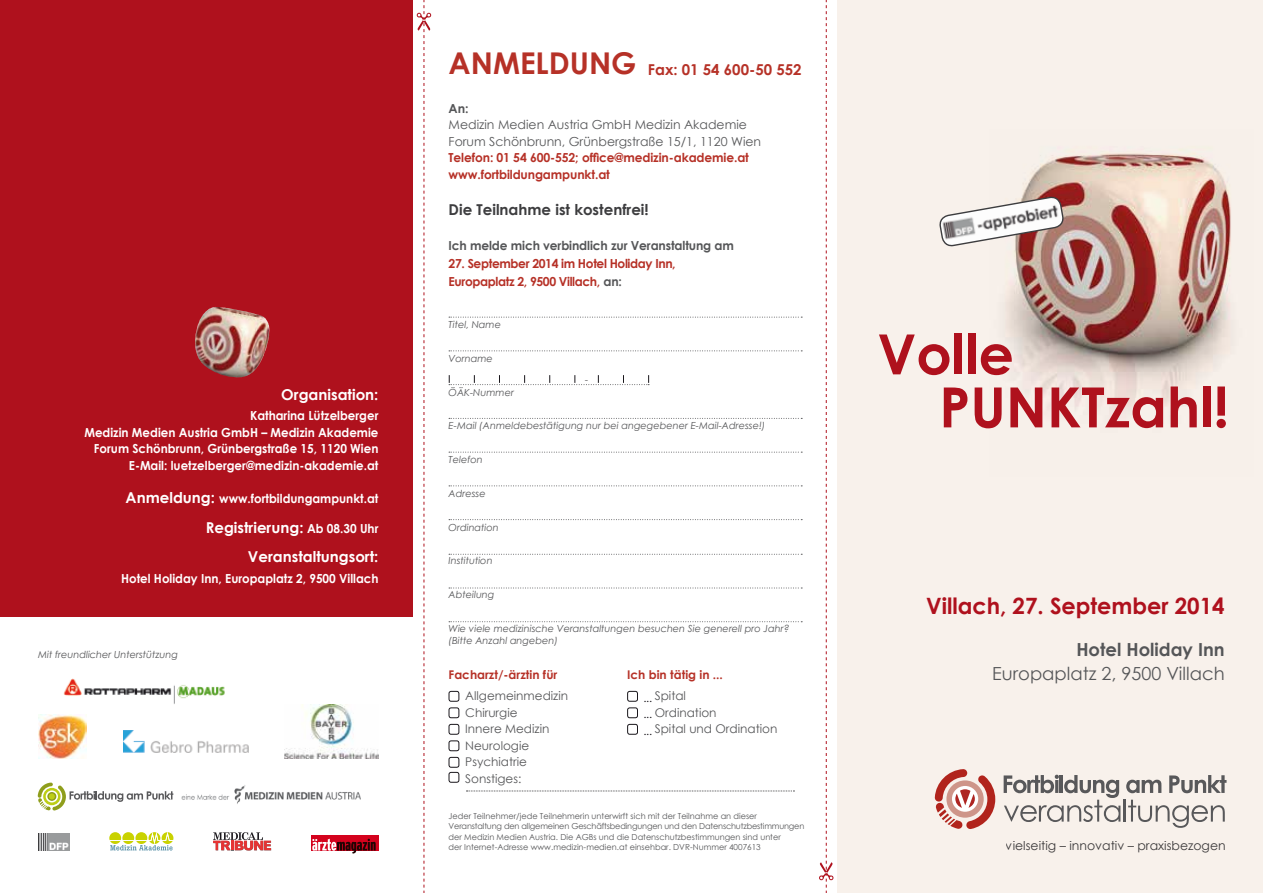
<style>
.page{position:relative;width:1263px;height:893px;background:#fff}
.page>*{position:absolute;margin:0;border:0;box-sizing:border-box;transform-origin:0 0}
.t1{font:700 55.5px/52.9px "Century Gothic";color:#af111d}
.t2{font:700 22.5px "Century Gothic";color:#af111d}
.t3{font:18px "Century Gothic";color:#555658}
.t4{font:700 18px "Century Gothic";color:#555658}
.t5{font:700 15px/29.2px "Century Gothic";color:#fff;text-align:right}
.t6{font:700 15px "Century Gothic";color:#b63127}
.t7{font:700 15px "Century Gothic";color:#3d3d3f}
.t8{font:700 12.45px/16.5px "Century Gothic";color:#fff;text-align:right;scale:.95 1}
.t9{font:12.45px/16.5px "Century Gothic";color:#555658}
.t10{font:700 12.45px/16.5px "Century Gothic";letter-spacing:-.01em;color:#b63127}
.t11{font:700 12.45px/18px "Century Gothic";letter-spacing:-.03em;color:#b63127}
.t12{font:700 12.45px "Century Gothic";letter-spacing:-.01em;color:#555658}
.t13{font:12.45px "Century Gothic";color:#3d3d3f}
.t14{font:12px/16.5px "Century Gothic";color:#555658}
.t15{font:700 12px/20.7px "Century Gothic";color:#b63127}
.t16{font:italic 9.75px/12px "Century Gothic";color:#555658}
.t17{font:8.25px/10.5px "Century Gothic";color:#555658}
.s1{font-size:15px}
.s2{font-size:12.45px}
.s3{font-size:30px}
.s4{color:#555658}
.s5{color:#fff}
.s6{font-family:"Minion Pro";font-weight:400;color:#1a171c}
.s7{font-weight:400;color:#555658}
.s8{font-family:"Minion Pro";color:#1a171c}
</style>
<div class="page">
<svg style="left:412px;top:0;width:1px;height:617px"></svg>
<hr style="left:836px;top:0;width:4px;height:893px;background:#fbf8f5">
<div style="left:0;top:0;width:412px;height:617px;background:#af111d"></div>
<div style="left:838px;top:0;width:425px;height:893px;background:#f8f1eb"></div>
<svg style="left:449px;top:317px;width:353px;height:1px"></svg>
<svg style="left:449px;top:350px;width:353px;height:1px"></svg>
<svg style="left:449px;top:418px;width:353px;height:1px"></svg>
<svg style="left:449px;top:452px;width:353px;height:1px"></svg>
<svg style="left:449px;top:485px;width:353px;height:1px"></svg>
<svg style="left:449px;top:519px;width:353px;height:1px"></svg>
<svg style="left:449px;top:554px;width:353px;height:1px"></svg>
<svg style="left:449px;top:588px;width:353px;height:1px"></svg>
<svg style="left:449px;top:621px;width:353px;height:1px"></svg>
<svg style="left:449px;top:375px;width:200px;height:10px"></svg>
<svg style="left:935px;top:769px;width:60px;height:60px"></svg>
<hr style="left:1124px;top:799px;width:2px;height:23px;background:#58585a">
<svg style="left:1128px;top:800px;width:97px;height:28px"></svg>
<svg style="left:1004px;top:775px;width:116px;height:47px"></svg>
<svg style="left:1126px;top:780px;width:35px;height:13px"></svg>
<svg style="left:1169px;top:775px;width:57px;height:18px"></svg>
<svg style="left:213px;top:832px;width:58px;height:19px"></svg>
<div style="left:311px;top:835px;width:67px;height:15px;background:#d4021d"></div>
<svg style="left:312px;top:839px;width:64px;height:15px"></svg>
<img style="left:38px;top:834px;width:32px;height:17px">
<svg style="left:109px;top:832px;width:64px;height:18px"></svg>
<svg style="left:38px;top:782px;width:135px;height:28px"></svg>
<img style="left:181px;top:785px;width:180px;height:19px">
<img style="left:195px;top:307px;width:20px;height:56px">
<svg style="left:819px;top:0;width:14px;height:893px"></svg>
<svg style="left:417px;top:0;width:14px;height:893px"></svg>
<div style="left:449px;top:691px;width:10px;height:11px;border:1px solid #1a171c;border-radius:2px"></div>
<div style="left:449px;top:707px;width:10px;height:11px;border:1px solid #1a171c;border-radius:2px"></div>
<div style="left:449px;top:724px;width:10px;height:11px;border:1px solid #1a171c;border-radius:2px"></div>
<div style="left:449px;top:740px;width:10px;height:11px;border:1px solid #1a171c;border-radius:2px"></div>
<div style="left:449px;top:757px;width:10px;height:11px;border:1px solid #1a171c;border-radius:2px"></div>
<div style="left:449px;top:772px;width:10px;height:11px;border:1px solid #1a171c;border-radius:2px"></div>
<div style="left:627px;top:691px;width:11px;height:11px;border:1px solid #1a171c;border-radius:2px"></div>
<div style="left:627px;top:707px;width:11px;height:11px;border:1px solid #1a171c;border-radius:2px"></div>
<div style="left:627px;top:724px;width:11px;height:11px;border:1px solid #1a171c;border-radius:2px"></div>
<svg style="left:466px;top:791px;width:328px;height:1px"></svg>
<img style="left:1005px;top:149px;width:226px;height:265px">
<img style="left:1016px;top:155px;width:214px;height:199px">
<svg style="left:939px;top:196px;width:125px;height:51px"></svg>
<img style="left:285px;top:704px;width:93px;height:54px">
<img style="left:63px;top:678px;width:162px;height:26px">
<img style="left:124px;top:731px;width:125px;height:22px">
<img style="left:38px;top:715px;width:49px;height:43px">
<h3 class="t5" style="left:281px;top:379px;width:99px">Organisation:</h3>
<h3 class="t8" style="left:84px;top:407px;width:311px">Katharina Lützelberger<br>Medizin Medien Austria GmbH – Medizin Akademie Forum Schönbrunn, Grünbergstraße 15, 1120 Wien E-Mail: luetzelberger@medizin-akademie.at</h3>
<h3 class="t8" style="left:126px;top:490px;width:268px"><span class="s1">Anmeldung:</span> www.fortbildungampunkt.at</h3>
<h3 class="t5" style="left:206px;top:512px;width:174px">Registrierung: <span class="s2">Ab 08.30 Uhr<br></span>Veranstaltungsort:</h3>
<h3 class="t8" style="left:121px;top:569px;width:272px">Hotel Holiday Inn, Europaplatz 2, 9500 Villach</h3>
<p class="t16" style="left:38px;top:648px;width:141px">Mit freundlicher Unterstützung</p>
<h3 class="t6" style="left:449px;top:58px;width:354px"><span class="s3">ANMELDUNG</span> Fax: 01 54 600-50 552</h3>
<h3 class="t12" style="left:449px;top:99px;width:22px">An:</h3>
<h3 class="t9" style="left:449px;top:116px;width:314px">Medizin Medien Austria GmbH Medizin Akademie<br>Forum Schönbrunn, Grünbergstraße 15/1, 1120 Wien</h3>
<h3 class="t10" style="left:449px;top:149px;width:302px">Telefon: 01 54 600-552; office@medizin-akademie.at www.fortbildungampunkt.at</h3>
<h3 class="t7" style="left:449px;top:198px;width:202px">Die Teilnahme ist kostenfrei!</h3>
<h3 class="t12" style="left:449px;top:236px;width:287px">Ich melde mich verbindlich zur Veranstaltung am</h3>
<h3 class="t11" style="left:449px;top:254px;width:229px">27. September 2014 im Hotel Holiday Inn,<br>Europaplatz 2, 9500 Villach, <span class="s4">an:</span> <span class="s5">C</span></h3>
<p class="t16" style="left:449px;top:318px;width:54px">Titel, Name</p>
<p class="t16" style="left:449px;top:352px;width:46px">Vorname</p>
<p class="t16" style="left:449px;top:386px;width:67px">ÖÄK-Nummer</p>
<p class="t16" style="left:449px;top:420px;width:318px">E-Mail (Anmeldebestätigung nur bei angegebener E-Mail-Adresse!)</p>
<p class="t16" style="left:449px;top:453px;width:36px">Telefon</p>
<p class="t16" style="left:449px;top:487px;width:39px">Adresse</p>
<p class="t16" style="left:449px;top:521px;width:52px">Ordination</p>
<p class="t16" style="left:449px;top:555px;width:46px">Institution</p>
<p class="t16" style="left:449px;top:588px;width:47px">Abteilung</p>
<p class="t16" style="left:449px;top:622px;width:342px">Wie viele medizinische Veranstaltungen besuchen Sie generell pro Jahr? (Bitte Anzahl angeben)</p>
<p class="t16" style="left:585px;top:373px;width:5px">-</p>
<h3 class="t15" style="left:449px;top:664px;width:110px">Facharzt/-ärztin für</h3>
<h3 class="t14" style="left:465px;top:687px;width:104px">Allgemeinmedizin<br>Chirurgie<br>Innere Medizin<br>Neurologie<br>Psychiatrie<br>Sonstiges:</h3>
<h3 class="t15" style="left:644px;top:664px;width:81px;text-indent:-17px">Ich bin tätig in ... <span class="s6">...</span> <span class="s7">Spital</span></h3>
<h3 class="t14" style="left:644px;top:704px;width:135px"><span class="s8">...</span> Ordination<br><span class="s8">...</span> Spital und Ordination</h3>
<p class="t17" style="left:449px;top:810px;width:357px">Jeder Teilnehmer/jede Teilnehmerin unterwirft sich mit der Teilnahme an dieser Veranstaltung den allgemeinen Geschäftsbedingungen und den Datenschutzbestimmungen der Medizin Medien Austria. Die AGBs und die Datenschutzbestimmungen sind unter<br>der Internet-Adresse www.medizin-medien.at einsehbar. DVR-Nummer 4007613</p>
<h1 class="t1" style="left:939px;top:325px;width:291px;text-indent:-62px">Volle<br>PUNKTzahl!</h1>
<h2 class="t2" style="left:926px;top:588px;width:300px">Villach, 27. September 2014</h2>
<h3 class="t4" style="left:1076px;top:636px;width:150px">Hotel Holiday Inn</h3>
<h3 class="t3" style="left:992px;top:661px;width:234px">Europaplatz 2, 9500 Villach</h3>
<h3 class="t13" style="left:1006px;top:837px;width:221px">vielseitig – innovativ – praxisbezogen</h3>
</div>
